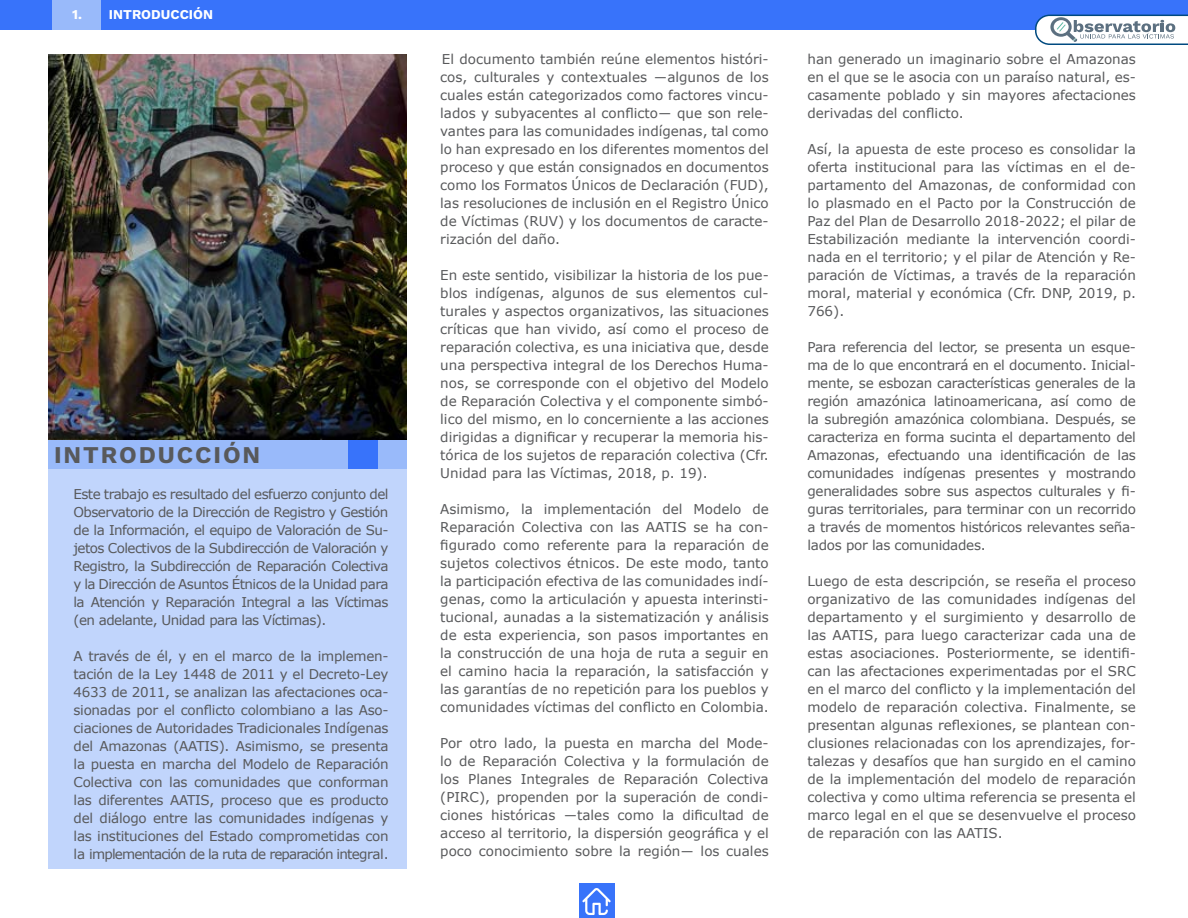
<style>
.page{position:relative;width:1188px;height:918px;background:#fff}
.page>*{position:absolute;margin:0;border:0;box-sizing:border-box;transform-origin:0 0}
.t1{font:700 24px "Work Sans";letter-spacing:.08em;color:#58595b}
.t2{font:13.5px/18px "Verdana";color:#58595b;text-align:justify}
.t3{font:700 13.5px "Work Sans";color:#fff}
</style>
<div class="page">
<div style="left:0;top:0;width:1188px;height:30px;background:#3873fa"></div>
<div style="left:52px;top:0;width:49px;height:30px;background:#99bafa"></div>
<svg style="left:1035px;top:15px;width:153px;height:30px"></svg>
<div style="left:579px;top:884px;width:36px;height:34px;background:#3873fa"></div>
<svg style="left:582px;top:888px;width:29px;height:27px"></svg>
<div style="left:48px;top:439px;width:300px;height:30px;background:#99bafa"></div>
<div style="left:48px;top:469px;width:358px;height:399px;background:#c1d5fc"></div>
<div style="left:348px;top:439px;width:30px;height:30px;background:#3873fa"></div>
<div style="left:378px;top:439px;width:28px;height:30px;background:#99bafa"></div>
<img style="left:48px;top:54px;width:358px;height:385px">
<p class="t3" style="left:72px;top:7px;width:143px">1. INTRODUCCIÓN</p>
<h1 class="t1" style="left:54px;top:441px;width:208px">INTRODUCCIÓN</h1>
<p class="t2" style="left:73px;top:485px;width:317px">Este trabajo es resultado del esfuerzo conjunto del Observatorio de la Dirección de Registro y Gestión de la Información, el equipo de Valoración de Su&shy;jetos Colectivos de la Subdirección de Valoración y Registro, la Subdirección de Reparación Colectiva y la Dirección de Asuntos Étnicos de la Unidad para la Atención y Reparación Integral a las Víctimas (en adelante, Unidad para las Víctimas).</p>
<p class="t2" style="left:73px;top:647px;width:317px">A través de él, y en el marco de la implemen&shy;tación de la Ley 1448 de 2011 y el Decreto-Ley 4633 de 2011, se analizan las afectaciones oca&shy;sionadas por el conflicto colombiano a las Aso&shy;ciaciones de Autoridades Tradicionales Indígenas del Amazonas (AATIS). Asimismo, se presenta la puesta en marcha del Modelo de Reparación Colectiva con las comunidades que conforman las diferentes AATIS, proceso que es producto del diálogo entre las comunidades indígenas y las instituciones del Estado comprometidas con la implementación de la ruta de reparación integral.</p>
<p class="t2" style="left:440px;top:50px;width:330px">El documento también reúne elementos históri&shy;cos, culturales y contextuales ―algunos de los cuales están categorizados como factores vincu&shy;lados y subyacentes al conflicto― que son rele&shy;vantes para las comunidades indígenas, tal como lo han expresado en los diferentes momentos del proceso y que están consignados en documentos como los Formatos Únicos de Declaración (FUD), las resoluciones de inclusión en el Registro Único de Víctimas (RUV) y los documentos de caracte&shy;rización del daño.</p>
<p class="t2" style="left:440px;top:266px;width:330px">En este sentido, visibilizar la historia de los pue&shy;blos indígenas, algunos de sus elementos cul&shy;turales y aspectos organizativos, las situaciones críticas que han vivido, así como el proceso de reparación colectiva, es una iniciativa que, desde una perspectiva integral de los Derechos Huma&shy;nos, se corresponde con el objetivo del Modelo de Reparación Colectiva y el componente simbó&shy;lico del mismo, en lo concerniente a las acciones dirigidas a dignificar y recuperar la memoria his&shy;tórica de los sujetos de reparación colectiva (Cfr.<br>Unidad para las Víctimas, 2018, p. 19).</p>
<p class="t2" style="left:440px;top:500px;width:330px">Asimismo, la implementación del Modelo de Reparación Colectiva con las AATIS se ha con&shy;figurado como referente para la reparación de sujetos colectivos étnicos. De este modo, tanto la participación efectiva de las comunidades indí&shy;genas, como la articulación y apuesta interinsti&shy;tucional, aunadas a la sistematización y análisis de esta experiencia, son pasos importantes en la construcción de una hoja de ruta a seguir en el camino hacia la reparación, la satisfacción y las garantías de no repetición para los pueblos y comunidades víctimas del conflicto en Colombia.</p>
<p class="t2" style="left:440px;top:734px;width:330px">Por otro lado, la puesta en marcha del Mode&shy;lo de Reparación Colectiva y la formulación de los Planes Integrales de Reparación Colectiva (PIRC), propenden por la superación de condi&shy;ciones históricas ―tales como la dificultad de acceso al territorio, la dispersión geográfica y el poco conocimiento sobre la región― los cuales</p>
<p class="t2" style="left:807px;top:50px;width:330px">han generado un imaginario sobre el Amazonas en el que se le asocia con un paraíso natural, es&shy;casamente poblado y sin mayores afectaciones derivadas del conflicto.</p>
<p class="t2" style="left:807px;top:140px;width:330px">Así, la apuesta de este proceso es consolidar la oferta institucional para las víctimas en el de&shy;partamento del Amazonas, de conformidad con lo plasmado en el Pacto por la Construcción de Paz del Plan de Desarrollo 2018-2022; el pilar de Estabilización mediante la intervención coordi&shy;nada en el territorio; y el pilar de Atención y Re&shy;paración de Víctimas, a través de la reparación moral, material y económica (Cfr. DNP, 2019, p.<br>766).</p>
<p class="t2" style="left:807px;top:338px;width:330px">Para referencia del lector, se presenta un esque&shy;ma de lo que encontrará en el documento. Inicial&shy;mente, se esbozan características generales de la región amazónica latinoamericana, así como de la subregión amazónica colombiana. Después, se caracteriza en forma sucinta el departamento del Amazonas, efectuando una identificación de las comunidades indígenas presentes y mostrando generalidades sobre sus aspectos culturales y fi&shy;guras territoriales, para terminar con un recorrido a través de momentos históricos relevantes seña&shy;lados por las comunidades.</p>
<p class="t2" style="left:807px;top:572px;width:330px">Luego de esta descripción, se reseña el proceso organizativo de las comunidades indígenas del departamento y el surgimiento y desarrollo de las AATIS, para luego caracterizar cada una de estas asociaciones. Posteriormente, se identifi&shy;can las afectaciones experimentadas por el SRC en el marco del conflicto y la implementación del modelo de reparación colectiva. Finalmente, se presentan algunas reflexiones, se plantean con&shy;clusiones relacionadas con los aprendizajes, for&shy;talezas y desafíos que han surgido en el camino de la implementación del modelo de reparación colectiva y como ultima referencia se presenta el marco legal en el que se desenvuelve el proceso de reparación con las AATIS.</p>
</div>
